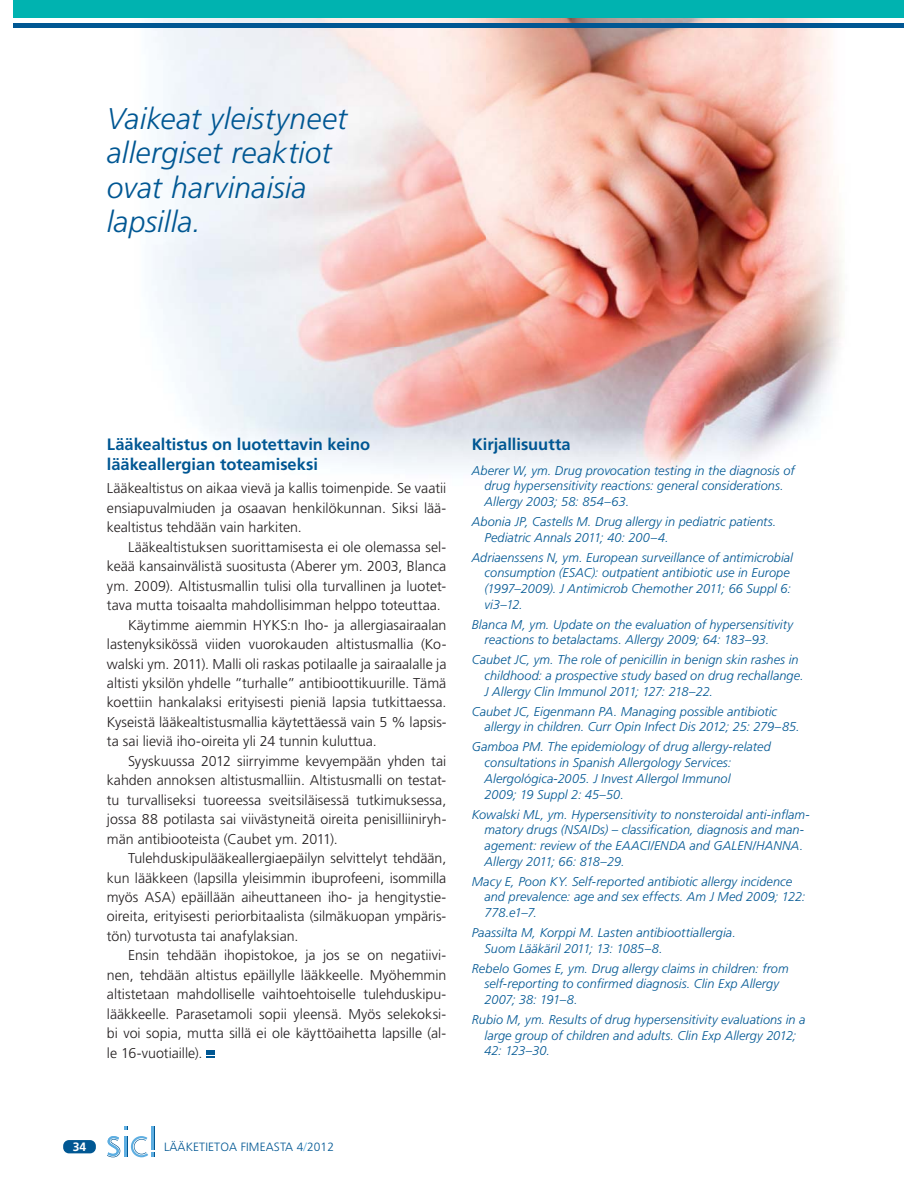
<style>
.page{position:relative;width:918px;height:1188px;background:#fff}
.page>*{position:absolute;margin:0;border:0;box-sizing:border-box;transform-origin:0 0}
.t1{font:italic 300 30px/34.5px "Frutiger LT Std";letter-spacing:.005em;color:#005793}
.t2{font:700 16.5px/19.5px "Frutiger LT Std";color:#005793}
.t3{font:300 14.25px/19.5px "Frutiger LT Std";color:#231f20;text-align:justify}
.t4{font:italic 300 12.75px/15.8px "Frutiger LT Std";color:#005793}
.t5{font:700 12.15px "Frutiger LT Std";color:#fff}
.t6{font:300 12px "Frutiger LT Std";letter-spacing:.01em;color:#005793}
.s1{color:#5eaee1}
</style>
<div class="page">
<img style="left:152px;top:18px;width:691px;height:454px">
<div style="left:207px;top:1050px;width:8px;height:5px;background:#005793"></div>
<div style="left:13px;top:0;width:891px;height:18px;background:#00b3b0"></div>
<div style="left:13px;top:23px;width:891px;height:5px;background:#005793"></div>
<div style="left:63px;top:1140px;width:33px;height:13px;background:#005793;border-radius:6px"></div>
<svg style="left:107px;top:1126px;width:48px;height:31px"></svg>
<h1 class="t1" style="left:107px;top:103px;width:242px">Vaikeat yleistyneet allergiset reaktiot ovat harvinaisia lapsilla.</h1>
<p class="t2" style="left:107px;top:435px;width:265px">Lääkealtistus on luotettavin keino lääkeallergian toteamiseksi</p>
<p class="t3" style="left:107px;top:479px;width:341px">Lääkealtistus on aikaa vievä ja kallis toimenpide. Se vaatii ensiapuvalmiuden ja osaavan henkilökunnan. Siksi lää&shy;kealtistus tehdään vain harkiten.</p>
<p class="t3" style="left:128px;top:538px;width:320px">Lääkealtistuksen suorittamisesta ei ole olemassa sel-</p>
<p class="t3" style="left:107px;top:557px;width:341px">keää kansainvälistä suositusta (Aberer ym. 2003, Blanca</p>
<p class="t3" style="left:107px;top:577px;width:341px">ym. 2009). Altistusmallin tulisi olla turvallinen ja luotet-</p>
<p class="t3" style="left:107px;top:596px;width:335px">tava mutta toisaalta mahdollisimman helppo toteuttaa.</p>
<p class="t3" style="left:128px;top:616px;width:320px">Käytimme aiemmin HYKS:n Iho- ja allergiasairaalan</p>
<p class="t3" style="left:107px;top:635px;width:341px">lastenyksikössä viiden vuorokauden altistusmallia (Ko-</p>
<p class="t3" style="left:107px;top:655px;width:341px">walski ym. 2011). Malli oli raskas potilaalle ja sairaalalle ja</p>
<p class="t3" style="left:107px;top:674px;width:341px">altisti yksilön yhdelle ”turhalle” antibioottikuurille. Tämä</p>
<p class="t3" style="left:107px;top:693px;width:341px">koettiin hankalaksi erityisesti pieniä lapsia tutkittaessa.</p>
<p class="t3" style="left:107px;top:713px;width:341px">Kyseistä lääkealtistusmallia käytettäessä vain 5 % lapsis-</p>
<p class="t3" style="left:107px;top:732px;width:271px">ta sai lieviä iho-oireita yli 24 tunnin kuluttua.</p>
<p class="t3" style="left:128px;top:752px;width:320px">Syyskuussa 2012 siirryimme kevyempään yhden tai</p>
<p class="t3" style="left:107px;top:771px;width:341px">kahden annoksen altistusmalliin. Altistusmalli on testat-</p>
<p class="t3" style="left:107px;top:791px;width:341px">tu turvalliseksi tuoreessa sveitsiläisessä tutkimuksessa,</p>
<p class="t3" style="left:107px;top:810px;width:341px">jossa 88 potilasta sai viivästyneitä oireita penisilliiniryh-</p>
<p class="t3" style="left:107px;top:830px;width:232px">män antibiooteista (Caubet ym. 2011).</p>
<p class="t3" style="left:128px;top:849px;width:320px">Tulehduskipulääkeallergiaepäilyn selvittelyt tehdään,</p>
<p class="t3" style="left:107px;top:869px;width:341px">kun lääkkeen (lapsilla yleisimmin ibuprofeeni, isommilla</p>
<p class="t3" style="left:107px;top:888px;width:341px">myös ASA) epäillään aiheuttaneen iho- ja hengitystie-</p>
<p class="t3" style="left:107px;top:907px;width:341px">oireita, erityisesti periorbitaalista (silmäkuopan ympäris-</p>
<p class="t3" style="left:107px;top:927px;width:193px">tön) turvotusta tai anafylaksian.</p>
<p class="t3" style="left:128px;top:946px;width:320px">Ensin tehdään ihopistokoe, ja jos se on negatiivi-</p>
<p class="t3" style="left:107px;top:966px;width:341px">nen, tehdään altistus epäillylle lääkkeelle. Myöhemmin</p>
<p class="t3" style="left:107px;top:985px;width:341px">altistetaan mahdolliselle vaihtoehtoiselle tulehduskipu-</p>
<p class="t3" style="left:107px;top:1005px;width:341px">lääkkeelle. Parasetamoli sopii yleensä. Myös selekoksi-</p>
<p class="t3" style="left:107px;top:1024px;width:341px">bi voi sopia, mutta sillä ei ole käyttöaihetta lapsille (al-</p>
<p class="t3" style="left:107px;top:1044px;width:97px">le 16-vuotiaille).</p>
<p class="t2" style="left:472px;top:435px;width:100px">Kirjallisuutta</p>
<p class="t4" style="left:485px;top:463px;width:312px;text-indent:-13px">Aberer W, ym. Drug provocation testing in the diagnosis of drug hypersensitivity reactions: general considerations.<br>Allergy 2003; 58: 854–63.</p>
<p class="t4" style="left:485px;top:514px;width:293px;text-indent:-13px">Abonia JP, Castells M. Drug allergy in pediatric patients.<br>Pediatric Annals 2011; 40: 200–4.</p>
<p class="t4" style="left:485px;top:550px;width:310px;text-indent:-13px">Adriaenssens N, ym. European surveillance of antimicrobial consumption (ESAC): outpatient antibiotic use in Europe (1997–2009). J Antimicrob Chemother 2011; 66 Suppl 6: vi3–12.</p>
<p class="t4" style="left:485px;top:617px;width:310px;text-indent:-13px">Blanca M, ym. Update on the evaluation of hypersensitivity reactions to betalactams. Allergy 2009; 64: 183–93.</p>
<p class="t4" style="left:485px;top:653px;width:321px;text-indent:-13px">Caubet JC, ym. The role of penicillin in benign skin rashes in childhood: a prospective study based on drug rechallange.<br>J Allergy Clin Immunol 2011; 127: 218–22.</p>
<p class="t4" style="left:485px;top:704px;width:317px;text-indent:-13px">Caubet JC, Eigenmann PA. Managing possible antibiotic allergy in children. Curr Opin Infect Dis 2012; 25: 279–85.</p>
<p class="t4" style="left:485px;top:740px;width:288px;text-indent:-13px">Gamboa PM. The epidemiology of drug allergy-related consultations in Spanish Allergology Services:<br>Alergológica-2005. J Invest Allergol Immunol<br>2009; 19 Suppl 2: 45–50.</p>
<p class="t4" style="left:485px;top:807px;width:327px;text-indent:-13px">Kowalski ML, ym. Hypersensitivity to nonsteroidal anti-inflam&shy;matory drugs (NSAIDs) – classification, diagnosis and man&shy;agement: review of the EAACI/ENDA and GALEN/HANNA.<br>Allergy 2011; 66: 818–29.</p>
<p class="t4" style="left:485px;top:874px;width:322px;text-indent:-13px">Macy E, Poon KY. Self-reported antibiotic allergy incidence and prevalence: age and sex effects. Am J Med 2009; 122:<br>778.e1–7.</p>
<p class="t4" style="left:485px;top:925px;width:253px;text-indent:-13px">Paassilta M, Korppi M. Lasten antibioottiallergia.<br>Suom Lääkäril 2011; 13: 1085–8.</p>
<p class="t4" style="left:485px;top:961px;width:306px;text-indent:-13px">Rebelo Gomes E, ym. Drug allergy claims in children: from self-reporting to confirmed diagnosis. Clin Exp Allergy<br>2007; 38: 191–8.</p>
<p class="t4" style="left:485px;top:1012px;width:323px;text-indent:-13px">Rubio M, ym. Results of drug hypersensitivity evaluations in a large group of children and adults. Clin Exp Allergy 2012;<br>42: 123–30.</p>
<p class="t5" style="left:73px;top:1142px;width:15px">34</p>
<p class="t6" style="left:164px;top:1142px;width:171px">LÄÄKETIETOA FIMEASTA 4<span class="s1">/</span>2012</p>
</div>
